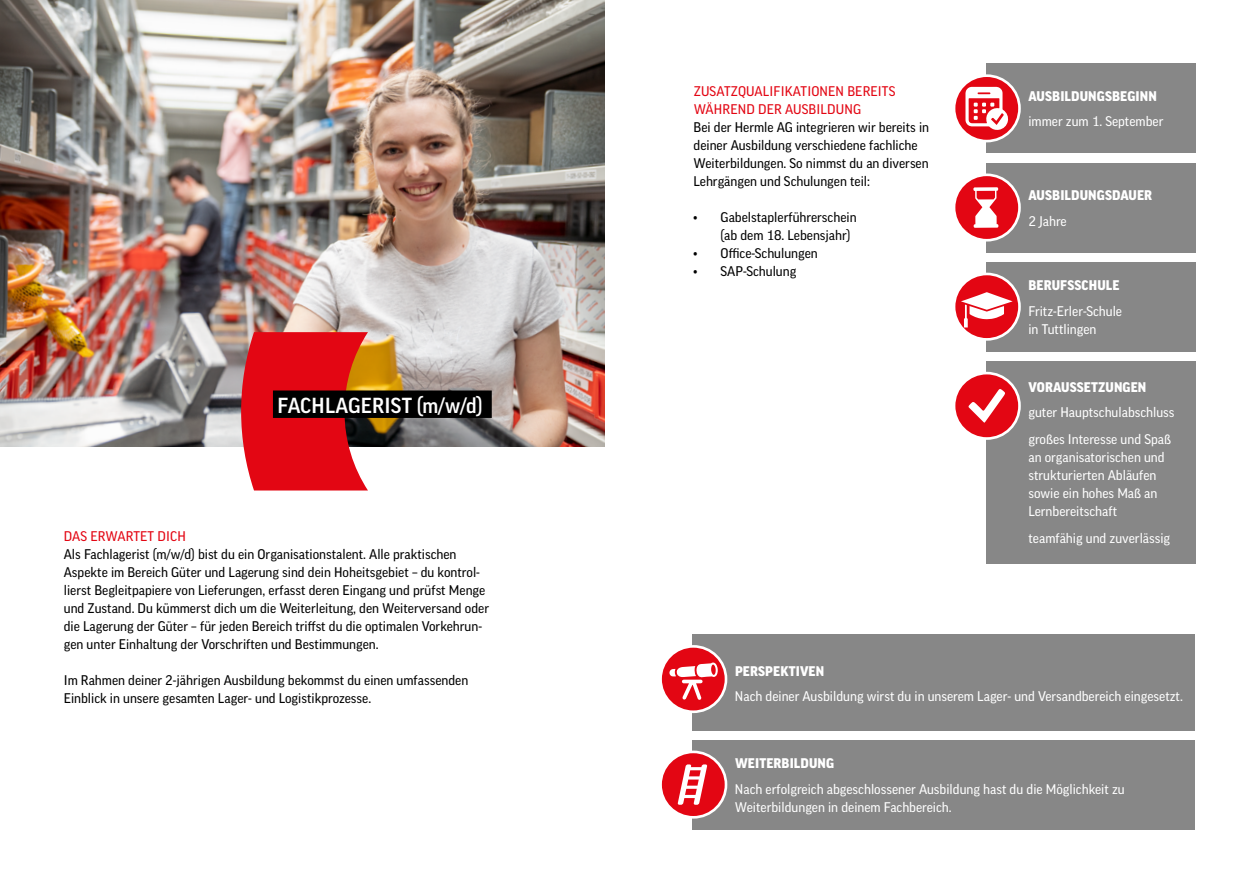
<style>
.page{position:relative;width:1259px;height:893px;background:#fff}
.page>*{position:absolute;margin:0;border:0;box-sizing:border-box;transform-origin:0 0}
.t1{font:500 21px "Good Pro";letter-spacing:.01em;color:#fff}
.t2{font:13.5px/18px "Good Pro";color:#000}
.t3{font:13.5px/18px "Good Pro";color:#fff}
.t4{font:900 13.5px "Good Pro";letter-spacing:.01em;color:#fff}
.t5{font:13.5px/18px "Good Pro";letter-spacing:.01em;color:#e30613}
</style>
<div class="page">
<img style="left:0;top:0;width:604px;height:447px">
<svg style="left:241px;top:332px;width:127px;height:158px;background:#da1b20"></svg>
<div style="left:273px;top:390px;width:219px;height:28px;background:#000"></div>
<div style="left:986px;top:64px;width:209px;height:89px;background:#878787"></div>
<div style="left:692px;top:634px;width:503px;height:97px;background:#878787"></div>
<div style="left:986px;top:163px;width:209px;height:89px;background:#878787"></div>
<div style="left:692px;top:740px;width:503px;height:89px;background:#878787"></div>
<div style="left:986px;top:262px;width:209px;height:89px;background:#878787"></div>
<div style="left:986px;top:361px;width:209px;height:202px;background:#878787"></div>
<svg style="left:954px;top:76px;width:65px;height:65px"></svg>
<div style="left:952px;top:74px;width:68px;height:68px;border:3px solid #fff;border-radius:50%"></div>
<svg style="left:660px;top:646px;width:66px;height:66px"></svg>
<div style="left:659px;top:645px;width:68px;height:68px;border:3px solid #fff;border-radius:50%"></div>
<div style="left:954px;top:175px;width:65px;height:65px;background:#e30613;border-radius:50%"></div>
<div style="left:952px;top:173px;width:68px;height:69px;border:3px solid #fff;border-radius:50%"></div>
<div style="left:660px;top:752px;width:66px;height:65px;background:#e30613;border-radius:50%"></div>
<div style="left:659px;top:751px;width:68px;height:68px;border:3px solid #fff;border-radius:50%"></div>
<div style="left:954px;top:274px;width:65px;height:65px;background:#e30613;border-radius:50%"></div>
<div style="left:952px;top:273px;width:68px;height:68px;border:3px solid #fff;border-radius:50%"></div>
<div style="left:954px;top:373px;width:65px;height:65px;background:#e30613;border-radius:50%"></div>
<div style="left:952px;top:372px;width:68px;height:68px;border:3px solid #fff;border-radius:50%"></div>
<svg style="left:961px;top:292px;width:51px;height:35px"></svg>
<svg style="left:965px;top:87px;width:43px;height:43px"></svg>
<svg style="left:973px;top:187px;width:25px;height:41px"></svg>
<svg style="left:968px;top:389px;width:37px;height:34px"></svg>
<svg style="left:677px;top:764px;width:30px;height:41px"></svg>
<svg style="left:669px;top:662px;width:49px;height:41px;background:#eb565e"></svg>
<h1 class="t1" style="left:277px;top:394px;width:207px">FACHLAGERIST (m/w/d)</h1>
<p class="t5" style="left:64px;top:527px;width:123px">DAS ERWARTET DICH</p>
<p class="t2" style="left:64px;top:545px;width:427px">Als Fachlagerist (m/w/d) bist du ein Organisationstalent. Alle praktischen Aspekte im Bereich Güter und Lagerung sind dein Hoheitsgebiet – du kontrol&shy;lierst Begleitpapiere von Lieferungen, erfasst deren Eingang und prüfst Menge und Zustand. Du kümmerst dich um die Weiterleitung, den Weiterversand oder die Lagerung der Güter – für jeden Bereich triffst du die optimalen Vorkehrun&shy;gen unter Einhaltung der Vorschriften und Bestimmungen.</p>
<p class="t2" style="left:64px;top:671px;width:406px">Im Rahmen deiner 2-jährigen Ausbildung bekommst du einen umfassenden<br>Einblick in unsere gesamten Lager- und Logistikprozesse.</p>
<p class="t5" style="left:693px;top:82px;width:203px">ZUSATZQUALIFIKATIONEN BEREITS<br>WÄHREND DER AUSBILDUNG</p>
<p class="t2" style="left:693px;top:118px;width:237px">Bei der Hermle AG integrieren wir bereits in deiner Ausbildung verschiedene fachliche Weiterbildungen. So nimmst du an diversen Lehrgängen und Schulungen teil:</p>
<p class="t2" style="left:720px;top:208px;width:137px;text-indent:-27px">• Gabelstaplerführerschein (ab dem 18. Lebensjahr)</p>
<p class="t2" style="left:693px;top:244px;width:126px">• Office-Schulungen</p>
<p class="t2" style="left:693px;top:262px;width:104px">• SAP-Schulung</p>
<p class="t4" style="left:1028px;top:89px;width:130px">AUSBILDUNGSBEGINN</p>
<p class="t3" style="left:1028px;top:113px;width:136px">immer zum 1. September</p>
<p class="t4" style="left:1028px;top:188px;width:125px">AUSBILDUNGSDAUER</p>
<p class="t3" style="left:1028px;top:212px;width:40px">2 Jahre</p>
<p class="t4" style="left:1028px;top:278px;width:93px">BERUFSSCHULE</p>
<p class="t3" style="left:1028px;top:302px;width:95px">Fritz-Erler-Schule in Tuttlingen</p>
<p class="t4" style="left:1028px;top:380px;width:119px">VORAUSSETZUNGEN</p>
<p class="t3" style="left:1028px;top:399px;width:148px;line-height:27px">guter Hauptschulabschluss großes Interesse und Spaß</p>
<p class="t3" style="left:1028px;top:449px;width:138px">an organisatorischen und strukturierten Abläufen sowie ein hohes Maß an<br>Lernbereitschaft</p>
<p class="t3" style="left:1028px;top:530px;width:143px">teamfähig und zuverlässig</p>
<p class="t4" style="left:735px;top:663px;width:91px">PERSPEKTIVEN</p>
<p class="t3" style="left:735px;top:687px;width:449px">Nach deiner Ausbildung wirst du in unserem Lager- und Versandbereich eingesetzt.</p>
<p class="t4" style="left:735px;top:756px;width:101px">WEITERBILDUNG</p>
<p class="t3" style="left:735px;top:780px;width:391px">Nach erfolgreich abgeschlossener Ausbildung hast du die Möglichkeit zu<br>Weiterbildungen in deinem Fachbereich.</p>
</div>
